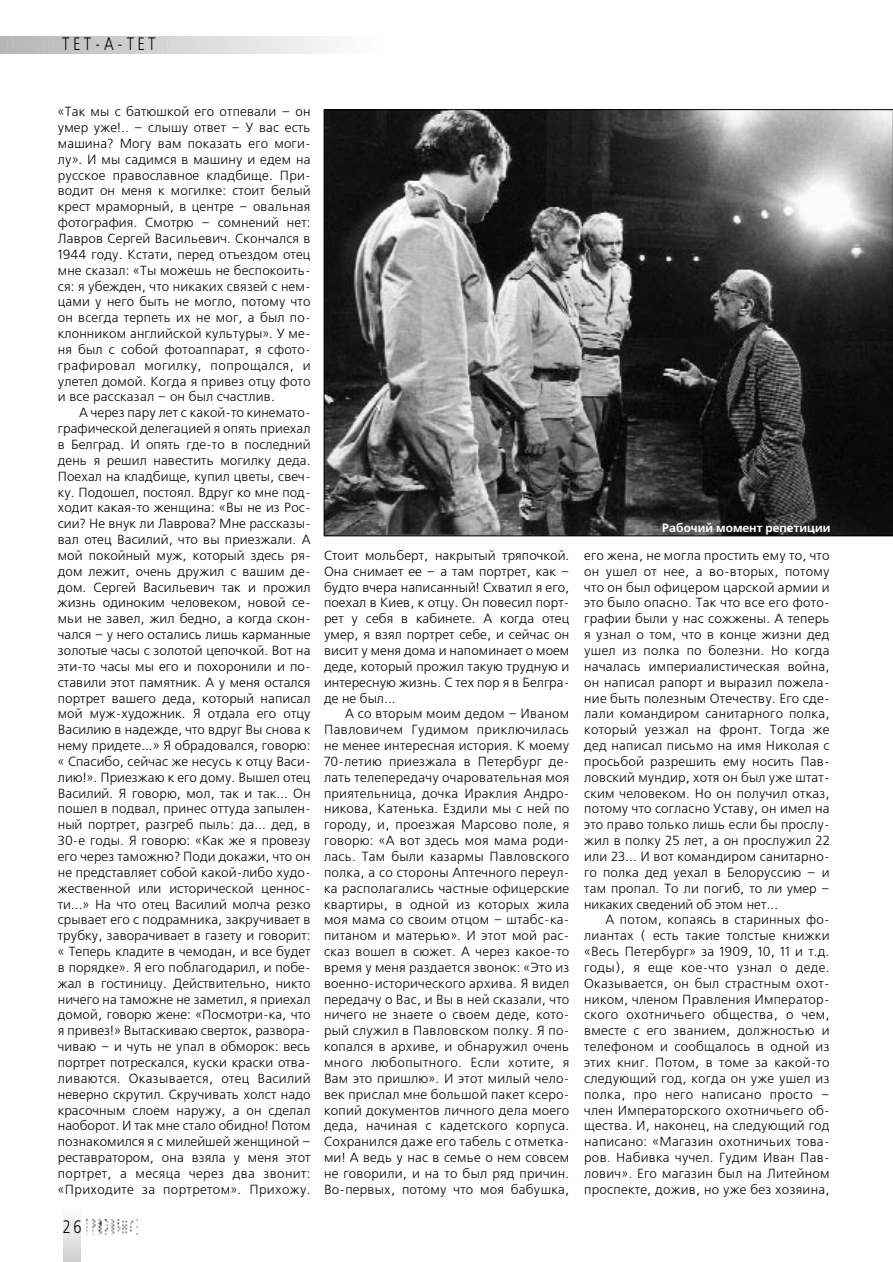
<style>
.page{position:relative;width:893px;height:1262px;background:#fff}
.page>*{position:absolute;margin:0;border:0;box-sizing:border-box;transform-origin:0 0}
.t1{font:18px "Free Set C";letter-spacing:.235em;color:#000;scale:.8 1}
.t2{font:13.2px/15.9px "Free Set C";letter-spacing:.015em;color:#000;text-align:justify}
.t3{font:700 12px "Free Set C";color:#fff}
</style>
<div class="page">
<svg style="left:0;top:36px;width:327px;height:17px;background:#d5d5d5"></svg>
<svg style="left:64px;top:1219px;width:17px;height:43px"></svg>
<img style="left:86px;top:1219px;width:51px;height:15px">
<img style="left:326px;top:111px;width:564px;height:423px">
<h1 class="t1" style="left:62px;top:36px;width:118px">ТЕТ-А-ТЕТ</h1>
<p class="t2" style="left:58px;top:104px;width:254px">«Так мы с батюшкой его отпевали – он умер уже!.. – слышу ответ – У вас есть машина? Могу вам показать его моги&shy;лу». И мы садимся в машину и едем на русское православное кладбище. При&shy;водит он меня к могилке: стоит белый крест мраморный, в центре – овальная фотография. Смотрю – сомнений нет:<br>Лавров Сергей Васильевич. Скончался в 1944 году. Кстати, перед отъездом отец мне сказал: «Ты можешь не беспокоить&shy;ся: я убежден, что никаких связей с нем&shy;цами у него быть не могло, потому что он всегда терпеть их не мог, а был по&shy;клонником английской культуры». У ме&shy;ня был с собой фотоаппарат, я сфото&shy;графировал могилку, попрощался, и улетел домой. Когда я привез отцу фото и все рассказал – он был счастлив.</p>
<p class="t2" style="left:58px;top:405px;width:254px;text-indent:21px">А через пару лет с какой-то кинемато&shy;графической делегацией я опять приехал в Белград. И опять где-то в последний день я решил навестить могилку деда.<br>Поехал на кладбище, купил цветы, свеч&shy;ку. Подошел, постоял. Вдруг ко мне под&shy;ходит какая-то женщина: «Вы не из Рос&shy;сии? Не внук ли Лаврова? Мне рассказы&shy;вал отец Василий, что вы приезжали. А мой покойный муж, который здесь ря&shy;дом лежит, очень дружил с вашим де&shy;дом. Сергей Васильевич так и прожил жизнь одиноким человеком, новой се&shy;мьи не завел, жил бедно, а когда скон&shy;чался – у него остались лишь карманные золотые часы с золотой цепочкой. Вот на эти-то часы мы его и похоронили и по&shy;ставили этот памятник. А у меня остался портрет вашего деда, который написал мой муж-художник. Я отдала его отцу Василию в надежде, что вдруг Вы снова к нему придете...» Я обрадовался, говорю: « Спасибо, сейчас же несусь к отцу Васи&shy;лию!». Приезжаю к его дому. Вышел отец Василий. Я говорю, мол, так и так... Он пошел в подвал, принес оттуда запылен&shy;ный портрет, разгреб пыль: да... дед, в 30-е годы. Я говорю: «Как же я провезу его через таможню? Поди докажи, что он не представляет собой какой-либо худо&shy;жественной или исторической ценнос&shy;ти...» На что отец Василий молча резко срывает его с подрамника, закручивает в трубку, заворачивает в газету и говорит: « Теперь кладите в чемодан, и все будет в порядке». Я его поблагодарил, и побе&shy;жал в гостиницу. Действительно, никто ничего на таможне не заметил, я приехал домой, говорю жене: «Посмотри-ка, что я привез!» Вытаскиваю сверток, развора&shy;чиваю – и чуть не упал в обморок: весь портрет потрескался, куски краски отва&shy;ливаются. Оказывается, отец Василий неверно скрутил. Скручивать холст надо красочным слоем наружу, а он сделал наоборот. И так мне стало обидно! Потом познакомился я с милейшей женщиной – реставратором, она взяла у меня этот портрет, а месяца через два звонит: «Приходите за портретом». Прихожу.</p>
<h1 class="t1" style="left:63px;top:1218px;width:25px">26</h1>
<p class="t2" style="left:324px;top:548px;width:247px">Стоит мольберт, накрытый тряпочкой.<br>Она снимает ее – а там портрет, как – будто вчера написанный! Схватил я его, поехал в Киев, к отцу. Он повесил порт&shy;рет у себя в кабинете. А когда отец умер, я взял портрет себе, и сейчас он висит у меня дома и напоминает о моем деде, который прожил такую трудную и интересную жизнь. С тех пор я в Белгра&shy;де не был...</p>
<p class="t2" style="left:324px;top:706px;width:247px;text-indent:21px">А со вторым моим дедом – Иваном Павловичем Гудимом приключилась не менее интересная история. К моему 70-летию приезжала в Петербург де&shy;лать телепередачу очаровательная моя приятельница, дочка Ираклия Андро&shy;никова, Катенька. Ездили мы с ней по городу, и, проезжая Марсово поле, я говорю: «А вот здесь моя мама роди&shy;лась. Там были казармы Павловского полка, а со стороны Аптечного переул&shy;ка располагались частные офицерские квартиры, в одной из которых жила моя мама со своим отцом – штабс-ка&shy;питаном и матерью». И этот мой рас&shy;сказ вошел в сюжет. А через какое-то время у меня раздается звонок: «Это из военно-исторического архива. Я видел передачу о Вас, и Вы в ней сказали, что ничего не знаете о своем деде, кото&shy;рый служил в Павловском полку. Я по&shy;копался в архиве, и обнаружил очень много любопытного. Если хотите, я Вам это пришлю». И этот милый чело&shy;век прислал мне большой пакет ксеро&shy;копий документов личного дела моего деда, начиная с кадетского корпуса.<br>Сохранился даже его табель с отметка&shy;ми! А ведь у нас в семье о нем совсем не говорили, и на то был ряд причин.<br>Во-первых, потому что моя бабушка,</p>
<p class="t3" style="left:662px;top:523px;width:170px">Рабочий момент репетиции</p>
<p class="t2" style="left:584px;top:548px;width:247px">его жена, не могла простить ему то, что он ушел от нее, а во-вторых, потому что он был офицером царской армии и это было опасно. Так что все его фото&shy;графии были у нас сожжены. А теперь я узнал о том, что в конце жизни дед ушел из полка по болезни. Но когда началась империалистическая война, он написал рапорт и выразил пожела&shy;ние быть полезным Отечеству. Его сде&shy;лали командиром санитарного полка, который уезжал на фронт. Тогда же дед написал письмо на имя Николая с просьбой разрешить ему носить Пав&shy;ловский мундир, хотя он был уже штат&shy;ским человеком. Но он получил отказ, потому что согласно Уставу, он имел на это право только лишь если бы прослу&shy;жил в полку 25 лет, а он прослужил 22 или 23... И вот командиром санитарно&shy;го полка дед уехал в Белоруссию – и там пропал. То ли погиб, то ли умер – никаких сведений об этом нет...</p>
<p class="t2" style="left:584px;top:912px;width:247px;text-indent:21px">А потом, копаясь в старинных фо&shy;лиантах ( есть такие толстые книжки «Весь Петербург» за 1909, 10, 11 и т.д. годы), я еще кое-что узнал о деде.<br>Оказывается, он был страстным охот&shy;ником, членом Правления Император&shy;ского охотничьего общества, о чем, вместе с его званием, должностью и телефоном и сообщалось в одной из этих книг. Потом, в томе за какой-то следующий год, когда он уже ушел из полка, про него написано просто – член Императорского охотничьего об&shy;щества. И, наконец, на следующий год написано: «Магазин охотничьих това&shy;ров. Набивка чучел. Гудим Иван Пав&shy;лович». Его магазин был на Литейном проспекте, дожив, но уже без хозяина,</p>
</div>
